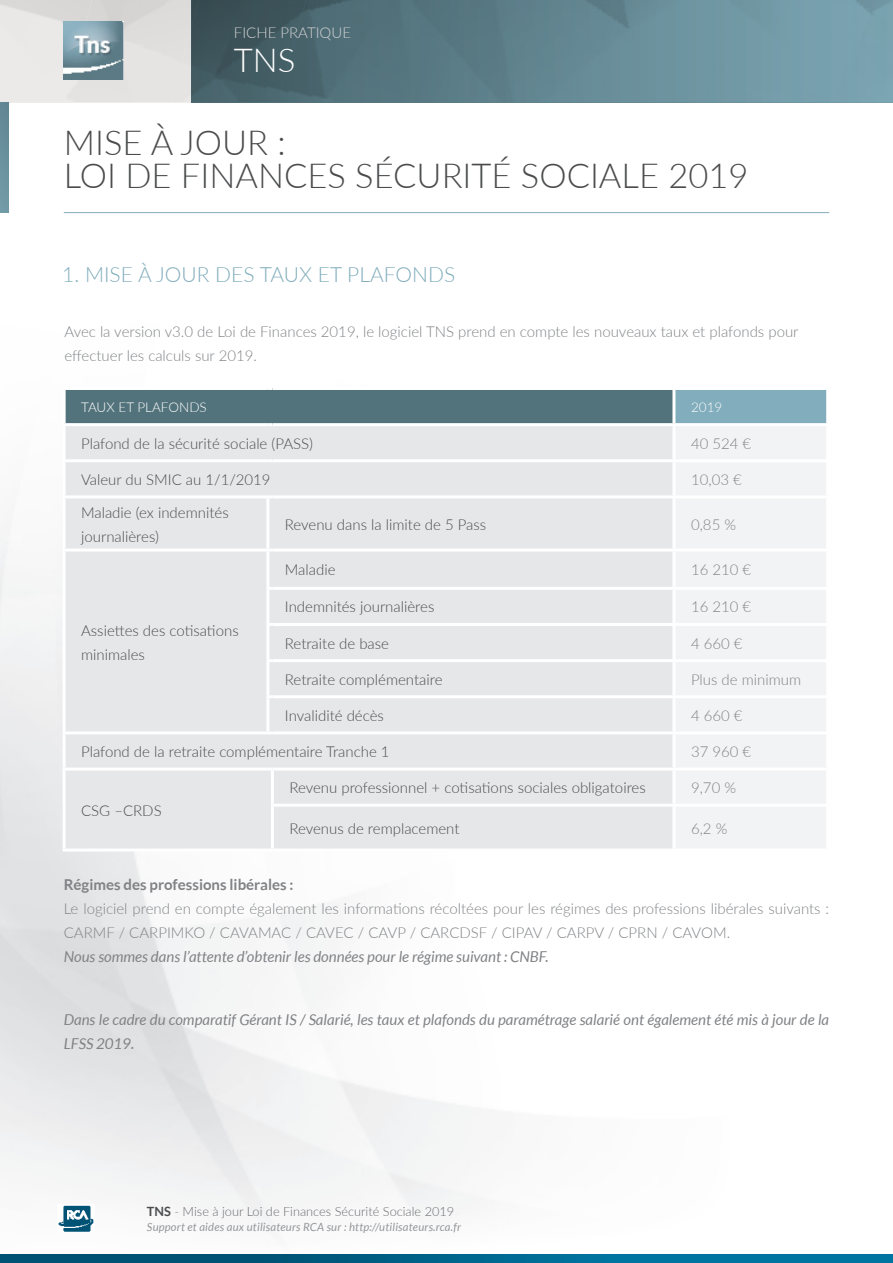
<style>
.page{position:relative;width:893px;height:1263px;background:#fff}
.page>*{position:absolute;margin:0;border:0;box-sizing:border-box;transform-origin:0 0}
.t1{font:300 34.5px "Lato";color:#4b4c4d}
.t2{font:300 33px "Lato";color:#fff}
.t3{font:300 21px "Lato";color:#81adbc}
.t4{font:300 15px/24px "Lato";color:#808285}
.t5{font:300 15px/24px "Lato";color:#4b4c4d}
.t6{font:italic 15px/24px "Lato";color:#808285}
.t7{font:700 15px "Lato";color:#808285}
.t8{font:300 15px "Lato";color:#d1d2d4}
.t9{font:300 13.5px "Lato";color:#fff}
.t10{font:300 12.75px "Lato";color:#6c6d70}
.t11{font:italic 11.25px "Lato";letter-spacing:.02em;color:#939598}
.s1{font-weight:700;color:#4b4c4d}
</style>
<div class="page">
<img style="left:0;top:102px;width:893px;height:1130px">
<img style="left:0;top:0;width:64px;height:102px">
<img style="left:64px;top:0;width:107px;height:102px">
<svg style="left:0;top:1254px;width:893px;height:9px;background:#00638a"></svg>
<svg style="left:191px;top:0;width:702px;height:102px;background:#5f818b"></svg>
<div style="left:0;top:102px;width:9px;height:110px;background:#69909d"></div>
<img style="left:64px;top:21px;width:59px;height:59px">
<img style="left:57px;top:1204px;width:37px;height:28px">
<hr style="left:64px;top:212px;width:765px;height:1px;background:#81adbc">
<div style="left:64px;top:388px;width:610px;height:37px;background:#53737c"></div>
<div style="left:674px;top:388px;width:154px;height:37px;background:#81adbc"></div>
<div style="left:66px;top:426px;width:606px;height:422px;background:#e6e7e9"></div>
<div style="left:675px;top:426px;width:151px;height:422px;background:#f2f3f4"></div>
<hr style="left:63px;top:387px;width:205px;height:3px;background:#fff">
<hr style="left:63px;top:390px;width:3px;height:33px;background:#fff">
<svg style="left:268px;top:387px;width:4px;height:3px"></svg>
<hr style="left:272px;top:387px;width:402px;height:3px;background:#fff">
<hr style="left:674px;top:387px;width:155px;height:3px;background:#fff">
<hr style="left:672px;top:390px;width:3px;height:33px;background:#fff">
<hr style="left:826px;top:390px;width:3px;height:33px;background:#fff">
<hr style="left:63px;top:423px;width:205px;height:3px;background:#fff">
<hr style="left:63px;top:426px;width:3px;height:33px;background:#fff">
<svg style="left:268px;top:423px;width:4px;height:3px"></svg>
<hr style="left:272px;top:423px;width:402px;height:3px;background:#fff">
<hr style="left:674px;top:423px;width:155px;height:3px;background:#fff">
<hr style="left:672px;top:426px;width:3px;height:33px;background:#fff">
<hr style="left:826px;top:426px;width:3px;height:33px;background:#fff">
<hr style="left:63px;top:459px;width:205px;height:3px;background:#fff">
<hr style="left:63px;top:462px;width:3px;height:33px;background:#fff">
<svg style="left:268px;top:459px;width:4px;height:3px"></svg>
<hr style="left:272px;top:459px;width:402px;height:3px;background:#fff">
<hr style="left:674px;top:459px;width:155px;height:3px;background:#fff">
<hr style="left:672px;top:462px;width:3px;height:33px;background:#fff">
<hr style="left:826px;top:462px;width:3px;height:33px;background:#fff">
<hr style="left:63px;top:495px;width:205px;height:3px;background:#fff">
<hr style="left:63px;top:498px;width:3px;height:51px;background:#fff">
<svg style="left:268px;top:495px;width:4px;height:3px"></svg>
<hr style="left:266px;top:498px;width:3px;height:51px;background:#fff">
<hr style="left:272px;top:495px;width:402px;height:3px;background:#fff">
<hr style="left:674px;top:495px;width:155px;height:3px;background:#fff">
<hr style="left:672px;top:498px;width:3px;height:51px;background:#fff">
<hr style="left:826px;top:498px;width:3px;height:51px;background:#fff">
<hr style="left:63px;top:549px;width:205px;height:3px;background:#fff">
<hr style="left:63px;top:552px;width:3px;height:36px;background:#fff">
<svg style="left:268px;top:549px;width:4px;height:3px"></svg>
<hr style="left:266px;top:552px;width:3px;height:35px;background:#fff">
<hr style="left:272px;top:549px;width:402px;height:3px;background:#fff">
<hr style="left:674px;top:549px;width:155px;height:3px;background:#fff">
<hr style="left:672px;top:552px;width:3px;height:35px;background:#fff">
<hr style="left:826px;top:552px;width:3px;height:35px;background:#fff">
<hr style="left:63px;top:588px;width:3px;height:36px;background:#fff">
<svg style="left:266px;top:587px;width:6px;height:3px"></svg>
<hr style="left:266px;top:590px;width:3px;height:33px;background:#fff">
<hr style="left:272px;top:587px;width:402px;height:3px;background:#fff">
<hr style="left:674px;top:587px;width:155px;height:3px;background:#fff">
<hr style="left:672px;top:590px;width:3px;height:33px;background:#fff">
<hr style="left:826px;top:590px;width:3px;height:33px;background:#fff">
<hr style="left:63px;top:624px;width:3px;height:37px;background:#fff">
<svg style="left:266px;top:623px;width:6px;height:3px"></svg>
<hr style="left:266px;top:626px;width:3px;height:33px;background:#fff">
<hr style="left:272px;top:623px;width:402px;height:3px;background:#fff">
<hr style="left:674px;top:623px;width:155px;height:3px;background:#fff">
<hr style="left:672px;top:626px;width:3px;height:33px;background:#fff">
<hr style="left:826px;top:626px;width:3px;height:33px;background:#fff">
<hr style="left:63px;top:661px;width:3px;height:36px;background:#fff">
<svg style="left:266px;top:659px;width:6px;height:3px"></svg>
<hr style="left:266px;top:662px;width:3px;height:33px;background:#fff">
<hr style="left:272px;top:659px;width:402px;height:3px;background:#fff">
<hr style="left:674px;top:659px;width:155px;height:3px;background:#fff">
<hr style="left:672px;top:662px;width:3px;height:33px;background:#fff">
<hr style="left:826px;top:662px;width:3px;height:33px;background:#fff">
<hr style="left:63px;top:697px;width:3px;height:34px;background:#fff">
<svg style="left:266px;top:695px;width:6px;height:3px"></svg>
<hr style="left:266px;top:698px;width:3px;height:33px;background:#fff">
<hr style="left:272px;top:695px;width:402px;height:3px;background:#fff">
<hr style="left:674px;top:695px;width:155px;height:3px;background:#fff">
<hr style="left:672px;top:698px;width:3px;height:33px;background:#fff">
<hr style="left:826px;top:698px;width:3px;height:33px;background:#fff">
<hr style="left:63px;top:731px;width:205px;height:3px;background:#fff">
<hr style="left:63px;top:734px;width:3px;height:33px;background:#fff">
<svg style="left:268px;top:731px;width:4px;height:3px"></svg>
<hr style="left:272px;top:731px;width:402px;height:3px;background:#fff">
<hr style="left:674px;top:731px;width:155px;height:3px;background:#fff">
<hr style="left:672px;top:734px;width:3px;height:33px;background:#fff">
<hr style="left:826px;top:734px;width:3px;height:33px;background:#fff">
<hr style="left:63px;top:767px;width:205px;height:3px;background:#fff">
<hr style="left:63px;top:770px;width:3px;height:35px;background:#fff">
<svg style="left:268px;top:767px;width:4px;height:3px"></svg>
<hr style="left:272px;top:767px;width:402px;height:3px;background:#fff">
<hr style="left:271px;top:770px;width:3px;height:34px;background:#fff">
<hr style="left:674px;top:767px;width:155px;height:3px;background:#fff">
<hr style="left:672px;top:770px;width:3px;height:34px;background:#fff">
<hr style="left:826px;top:770px;width:3px;height:34px;background:#fff">
<hr style="left:63px;top:805px;width:3px;height:43px;background:#fff">
<hr style="left:271px;top:804px;width:403px;height:3px;background:#fff">
<hr style="left:271px;top:807px;width:3px;height:41px;background:#fff">
<hr style="left:674px;top:804px;width:155px;height:3px;background:#fff">
<hr style="left:672px;top:807px;width:3px;height:41px;background:#fff">
<hr style="left:826px;top:807px;width:3px;height:41px;background:#fff">
<hr style="left:63px;top:848px;width:205px;height:3px;background:#fff">
<svg style="left:268px;top:848px;width:4px;height:3px"></svg>
<hr style="left:272px;top:848px;width:402px;height:3px;background:#fff">
<hr style="left:674px;top:848px;width:155px;height:3px;background:#fff">
<p class="t8" style="left:234px;top:22px;width:119px">FICHE PRATIQUE</p>
<h2 class="t2" style="left:234px;top:37px;width:63px">TNS</h2>
<p class="t1" style="left:64px;top:118px;width:224px">MISE À JOUR :</p>
<p class="t1" style="left:64px;top:151px;width:686px">LOI DE FINANCES SÉCURITÉ SOCIALE 2019</p>
<p class="t3" style="left:62px;top:259px;width:394px">1. MISE À JOUR DES TAUX ET PLAFONDS</p>
<p class="t4" style="left:64px;top:319px;width:736px">Avec la version v3.0 de Loi de Finances 2019, le logiciel TNS prend en compte les nouveaux taux et plafonds pour</p>
<p class="t4" style="left:64px;top:343px;width:194px">effectuer les calculs sur 2019.</p>
<p class="t9" style="left:81px;top:398px;width:127px">TAUX ET PLAFONDS</p>
<p class="t9" style="left:691px;top:398px;width:33px">2019</p>
<p class="t5" style="left:81px;top:431px;width:233px">Plafond de la sécurité sociale (PASS)</p>
<p class="t4" style="left:691px;top:431px;width:62px">40 524 €</p>
<p class="t5" style="left:81px;top:467px;width:191px">Valeur du SMIC au 1/1/2019</p>
<p class="t4" style="left:691px;top:467px;width:52px">10,03 €</p>
<p class="t5" style="left:81px;top:500px;width:149px">Maladie (ex indemnités journalières)</p>
<p class="t5" style="left:285px;top:512px;width:203px">Revenu dans la limite de 5 Pass</p>
<p class="t4" style="left:691px;top:512px;width:47px">0,85 %</p>
<p class="t5" style="left:285px;top:557px;width:52px">Maladie</p>
<p class="t4" style="left:691px;top:557px;width:62px">16 210 €</p>
<p class="t5" style="left:285px;top:594px;width:151px">Indemnités journalières</p>
<p class="t4" style="left:691px;top:594px;width:62px">16 210 €</p>
<p class="t5" style="left:285px;top:631px;width:106px">Retraite de base</p>
<p class="t4" style="left:691px;top:631px;width:53px">4 660 €</p>
<p class="t5" style="left:285px;top:667px;width:159px">Retraite complémentaire</p>
<p class="t4" style="left:691px;top:667px;width:112px">Plus de minimum</p>
<p class="t5" style="left:285px;top:703px;width:101px">Invalidité décès</p>
<p class="t4" style="left:691px;top:703px;width:53px">4 660 €</p>
<p class="t5" style="left:81px;top:739px;width:310px">Plafond de la retraite complémentaire Tranche 1</p>
<p class="t4" style="left:691px;top:739px;width:62px">37 960 €</p>
<p class="t5" style="left:81px;top:618px;width:159px">Assiettes des cotisations minimales</p>
<p class="t5" style="left:81px;top:798px;width:82px">CSG –CRDS</p>
<p class="t5" style="left:289px;top:775px;width:358px">Revenu professionnel + cotisations sociales obligatoires</p>
<p class="t4" style="left:691px;top:775px;width:47px">9,70 %</p>
<p class="t5" style="left:289px;top:816px;width:172px">Revenus de remplacement</p>
<p class="t4" style="left:691px;top:816px;width:38px">6,2 %</p>
<p class="t7" style="left:64px;top:876px;width:231px">Régimes des professions libérales :</p>
<p class="t4" style="left:64px;top:896px;width:767px">Le logiciel prend en compte également les informations récoltées pour les régimes des professions libérales suivants :<br>CARMF / CARPIMKO / CAVAMAC / CAVEC / CAVP / CARCDSF / CIPAV / CARPV / CPRN / CAVOM.</p>
<p class="t6" style="left:64px;top:945px;width:486px">Nous sommes dans l’attente d’obtenir les données pour le régime suivant : CNBF.</p>
<p class="t6" style="left:64px;top:1008px;width:767px">Dans le cadre du comparatif Gérant IS / Salarié, les taux et plafonds du paramétrage salarié ont également été mis à jour de la<br>LFSS 2019.</p>
<p class="t10" style="left:147px;top:1202px;width:309px"><span class="s1">TNS</span> - Mise à jour Loi de Finances Sécurité Sociale 2019</p>
<p class="t11" style="left:147px;top:1220px;width:316px">Support et aides aux utilisateurs RCA sur : http://utilisateurs.rca.fr</p>
</div>
